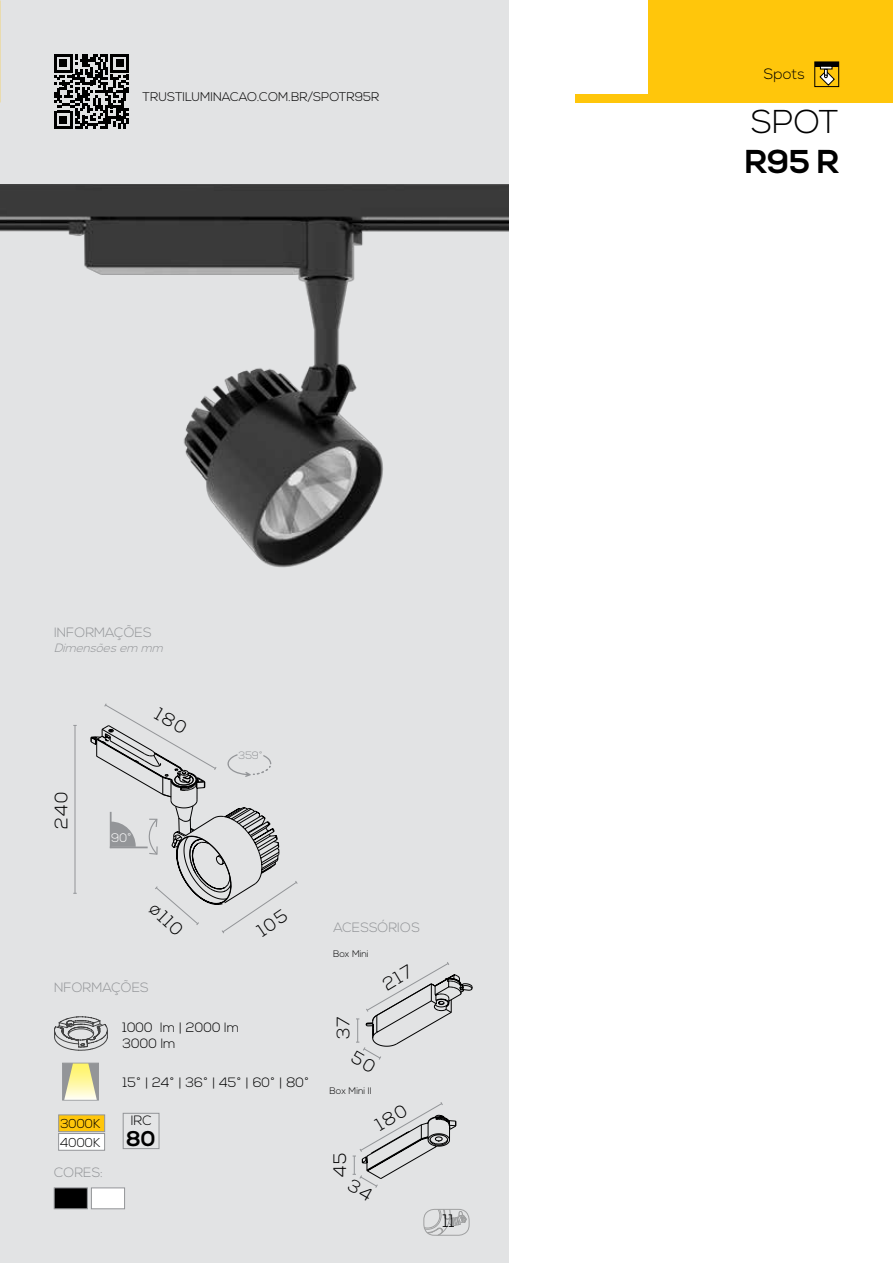
<style>
.page{position:relative;width:893px;height:1263px;background:#fff}
.page>*{position:absolute;margin:0;border:0;box-sizing:border-box;transform-origin:0 0}
.t1{font:300 33px "Nexa";color:#000}
.t2{font:700 33px "Nexa";color:#000}
.t3{font:700 21.3px "Nexa";color:#000}
.t4{font:300 18px "Nexa";letter-spacing:.06em;color:#000}
.t5{font:300 15px "Nexa";color:#000}
.t6{font:300 13.5px/16.2px "Nexa";color:#000}
.t7{font:300 13.5px "Nexa";color:#939598}
.t8{font:300 12.9px/18.6px "Nexa";color:#000}
.t9{font:300 12.6px "Nexa";color:#000}
.t10{font:300 12.3px "Nexa";color:#fff}
.t11{font:italic 300 12px "Nexa";color:#939598}
.t12{font:300 10.65px "Nexa";color:#939598}
.t13{font:300 9.45px "Nexa";color:#000}
</style>
<div class="page">
<div style="left:0;top:0;width:508px;height:1263px;background:#e2e3e4"></div>
<svg style="left:425px;top:1209px;width:42px;height:26px"></svg>
<div style="left:423px;top:1209px;width:46px;height:26px;border:1px solid #000;border-radius:10px"></div>
<img style="left:0;top:185px;width:508px;height:383px">
<div style="left:648px;top:0;width:245px;height:102px;background:#ffc60b"></div>
<div style="left:576px;top:94px;width:126px;height:8px;background:#ffc60b"></div>
<svg style="left:54px;top:1016px;width:54px;height:34px"></svg>
<div style="left:62px;top:1063px;width:37px;height:37px;background:#939598"></div>
<svg style="left:64px;top:1063px;width:33px;height:37px"></svg>
<div style="left:123px;top:1113px;width:36px;height:36px;background:#e4e5e6;border:1px solid #939598"></div>
<div style="left:54px;top:1188px;width:34px;height:21px;background:#000;border:1px solid #939598"></div>
<div style="left:91px;top:1188px;width:34px;height:21px;background:#fff;border:1px solid #939598"></div>
<svg style="left:54px;top:54px;width:75px;height:75px"></svg>
<div style="left:59px;top:1115px;width:46px;height:17px;background:#ffc60b;border:1px solid #939598"></div>
<div style="left:59px;top:1133px;width:46px;height:17px;background:#fff;border:1px solid #939598"></div>
<div style="left:814px;top:62px;width:25px;height:25px;border:1px solid #000"></div>
<hr style="left:815px;top:62px;width:24px;height:4px;background:#000">
<svg style="left:820px;top:66px;width:15px;height:20px"></svg>
<hr style="left:75px;top:725px;width:1px;height:168px;background:#939598">
<svg style="left:91px;top:703px;width:207px;height:231px"></svg>
<svg style="left:352px;top:1102px;width:104px;height:86px"></svg>
<svg style="left:356px;top:962px;width:117px;height:98px"></svg>
<p class="t9" style="left:142px;top:90px;width:238px">TRUSTILUMINACAO.COM.BR/SPOTR95R</p>
<p class="t7" style="left:54px;top:625px;width:99px">INFORMAÇÕES</p>
<p class="t11" style="left:54px;top:641px;width:114px">Dimensõesem mm</p>
<h3 class="t4" style="left:51px;top:829px;width:39px;rotate:-90deg">240</h3>
<p class="t10" style="left:111px;top:831px;width:22px">90˚</p>
<p class="t12" style="left:239px;top:749px;width:26px">359˚</p>
<h3 class="t4" style="left:160px;top:898px;width:40px;rotate:44deg">ø110</h3>
<p class="t7" style="left:54px;top:980px;width:96px">NFORMAÇÕES</p>
<p class="t6" style="left:123px;top:1020px;width:118px">1000 lm | 2000 lm<br>3000 lm</p>
<p class="t8" style="left:60px;top:1115px;width:42px">3000K<br>4000K</p>
<p class="t7" style="left:54px;top:1164px;width:51px">CORES:</p>
<p class="t6" style="left:123px;top:1075px;width:188px">15˚ | 24˚ | 36˚ | 45˚ | 60˚ | 80˚</p>
<p class="t6" style="left:131px;top:1113px;width:22px">IRC</p>
<h2 class="t3" style="left:126px;top:1126px;width:31px">80</h2>
<p class="t7" style="left:333px;top:919px;width:88px">ACESSÓRIOS</p>
<p class="t13" style="left:333px;top:948px;width:37px">Box Mini</p>
<h3 class="t4" style="left:333px;top:1039px;width:25px;rotate:-90deg">37</h3>
<p class="t13" style="left:330px;top:1085px;width:44px">Box Mini II</p>
<h3 class="t4" style="left:330px;top:1177px;width:26px;rotate:-90deg">45</h3>
<h3 class="t4" style="left:443px;top:1211px;width:13px">11</h3>
<p class="t5" style="left:764px;top:66px;width:43px">Spots</p>
<h1 class="t1" style="left:751px;top:103px;width:89px">SPOT</h1>
<h1 class="t2" style="left:745px;top:142px;width:96px">R95 R</h1>
</div>
